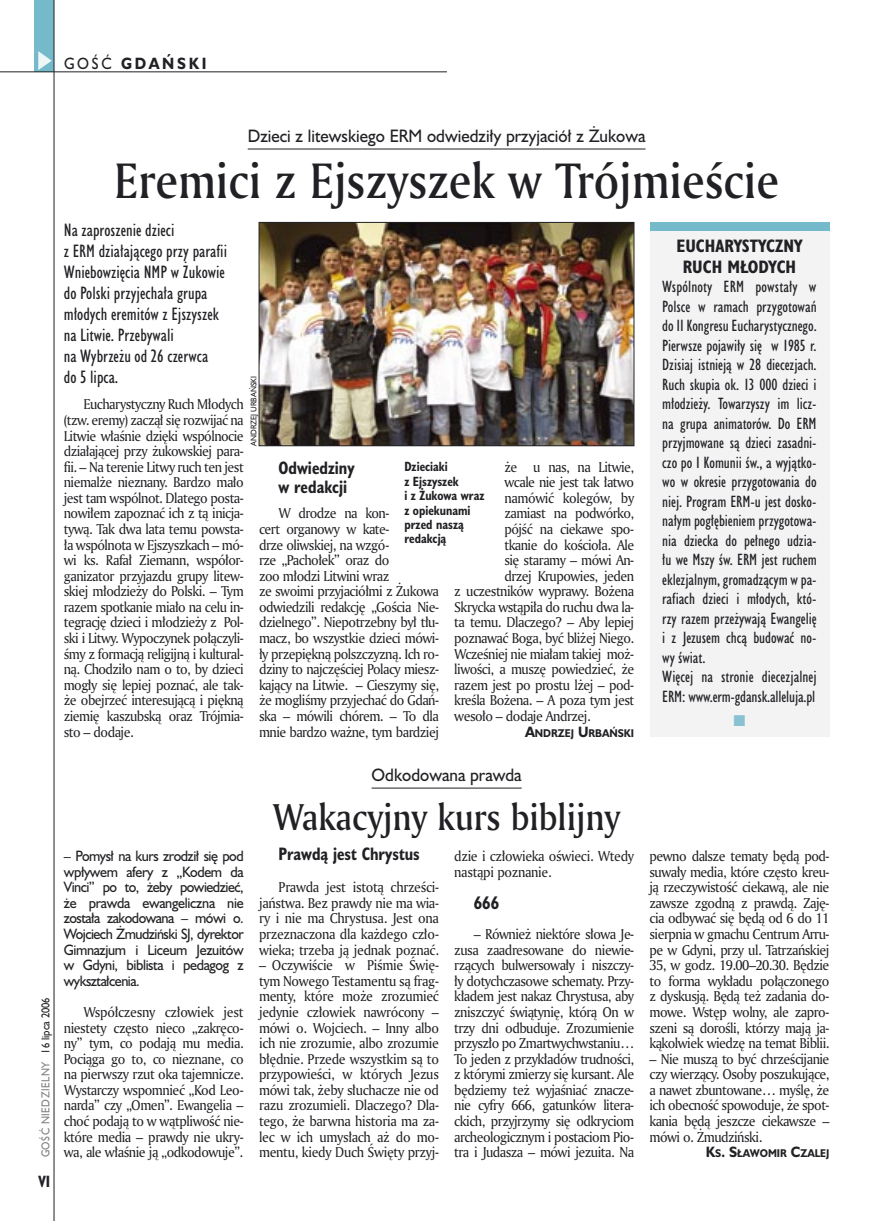
<style>
.page{position:relative;width:872px;height:1221px;background:#fff}
.page>*{position:absolute;margin:0;border:0;box-sizing:border-box;transform-origin:0 0}
._05a_tytyl_AmMd_32_pt{font:48px "Amerigo Md PL";color:#212125;scale:.9 1}
._05-9_tytyl_AmMd_24_pt{font:36px "Amerigo Md PL";color:#212125;scale:.9 1}
._06-4_lead_lokal_HuCn_11_pt{font:16.5px/21px "Humanst 521 Cn PL";color:#212125}
._04-3_nadtytul_lokal{font:16.5px "Humanst 521 PL";color:#212125;scale:.94 1}
._04_srodtytul_HuCB_11_pt{font:700 16.5px/19.5px "Humanst 521 Cn PL";color:#212125;scale:.94 1}
._04-2_tytul_ramki{font:700 16.5px/21px "Humanst 521 Cn PL";color:#212125;text-align:center}
._03-2_body_do_ramki{font:15px/19.5px "Humanst 521 Cn PL";letter-spacing:-.005em;color:#212125;text-align:justify}
._15a_temat_lewo{font:700 15px "Humanst 521 PL";letter-spacing:.2em;color:#212125;scale:.9 1}
._16_pagina_lewa{font:700 15px "Humanst 521 Cn PL";color:#212125;scale:.94 1}
._01_body_tekst{font:13.8px/15.6px "Amerigo PL";letter-spacing:-.04em;color:#212125;text-align:justify;scale:.94 1}
._06-5_lead_lokal_maly_Hu_9_pt{font:13.8px/15.6px "Humanst 521 PL";letter-spacing:-.03em;color:#212125;text-align:justify;scale:.94 1}
._09_podpis_zdjecia_HuCnB{font:700 12.3px/14.4px "Humanst 521 Cn PL";color:#212125;scale:.94 1}
._18a_data_lewa_GOSC{font:10.5px "Humanst 521 PL";letter-spacing:.05em;color:#7f7f83;scale:.9 1}
._18_data_lewa{font:10.5px "Humanst 521 PL";color:#212125;scale:.9 1}
._12a_autor_na_koncu_HuBd{font:700 10.35px "Humanst 521 PL";color:#212125;scale:.9 1}
._09a_autor_zdjecia_Hu_5_pt{font:7.5px "Humanst 521 PL";color:#212125;scale:.94 1}
.s1{font-weight:400}
.s2{font-size:13.8px}
</style>
<div class="page">
<div style="left:35px;top:0;width:19px;height:72px;background:#75baca"></div>
<svg style="left:38px;top:51px;width:14px;height:19px"></svg>
<hr style="left:54px;top:0;width:1px;height:1220px;background:#212125">
<hr style="left:0;top:72px;width:447px;height:1px;background:#212125">
<hr style="left:248px;top:149px;width:397px;height:1px;background:#212125">
<hr style="left:371px;top:787px;width:150px;height:1px;background:#212125">
<div style="left:650px;top:223px;width:179px;height:513px;background:#f3f3f4"></div>
<div style="left:650px;top:222px;width:179px;height:9px;background:#75baca"></div>
<img style="left:261px;top:224px;width:371px;height:220px">
<div style="left:259px;top:222px;width:375px;height:224px;border:1px solid #212125"></div>
<p class="_15a_temat_lewo" style="left:64px;top:53px;width:160px"><span class="s1">GOŚĆ</span> GDAŃSKI</p>
<p class="_18_data_lewa" style="left:38px;top:1053px;width:64px;rotate:-90deg">16 lipca 2006</p>
<p class="_18a_data_lewa_GOSC" style="left:38px;top:1157px;width:108px;rotate:-90deg">GOŚĆ NIEDZIELNY</p>
<p class="_16_pagina_lewa" style="left:38px;top:1170px;width:14px">VI</p>
<p class="_04-3_nadtytul_lokal" style="left:248px;top:124px;width:425px">Dzieci z litewskiego ERM odwiedziły przyjaciół z Żukowa</p>
<p class="_05a_tytyl_AmMd_32_pt" style="left:114px;top:148px;width:740px">Eremici z Ejszyszek w Trójmieście</p>
<p class="_06-4_lead_lokal_HuCn_11_pt" style="left:64px;top:219px;width:165px">Na zaproszenie dzieci<br>z ERM działającego przy parafii<br>Wniebowzięcia NMP w Żukowie do Polski przyjechała grupa młodych eremitów z Ejszyszek na Litwie. Przebywali<br>na Wybrzeżu od 26 czerwca<br>do 5 lipca.</p>
<p class="_01_body_tekst" style="left:64px;top:396px;width:193px;text-indent:20px">Eucharystyczny Ruch Młodych (tzw. eremy) zaczął się rozwijać na Litwie właśnie dzięki wspólnocie działającej przy żukowskiej para&shy;fii. – Na terenie Litwy ruch ten jest niemalże nieznany. Bardzo mało jest tam wspólnot. Dlatego posta&shy;nowiłem zapoznać ich z tą inicja&shy;tywą. Tak dwa lata temu powsta&shy;ła wspólnota w Ejszyszkach – mó&shy;wi ks. Rafał Ziemann, współor&shy;ganizator przyjazdu grupy litew&shy;skiej młodzieży do Polski. – Tym razem spotkanie miało na celu in&shy;tegrację dzieci i młodzieży z Pol&shy;ski i Litwy. Wypoczynek połączyli&shy;śmy z formacją religijną i kultural&shy;ną. Chodziło nam o to, by dzieci mogły się lepiej poznać, ale tak&shy;że obejrzeć interesującą i piękną ziemię kaszubską oraz Trójmia&shy;sto – dodaje.</p>
<p class="_04-2_tytul_ramki" style="left:676px;top:234px;width:127px">EUCHARYSTYCZNY<br>RUCH MŁODYCH</p>
<p class="_03-2_body_do_ramki" style="left:662px;top:277px;width:156px">Wspólnoty ERM powstały w Polsce w ramach przygotowań do II Kongresu Eucharystycznego.<br>Pierwsze pojawiły się w 1985 r.<br>Dzisiaj istnieją w 28 diecezjach.<br>Ruch skupia ok. 13 000 dzieci i młodzieży. Towarzyszy im licz&shy;na grupa animatorów. Do ERM przyjmowane są dzieci zasadni&shy;czo po I Komunii św., a wyjątko&shy;wo w okresie przygotowania do niej. Program ERM-u jest dosko&shy;nałym pogłębieniem przygotowa&shy;nia dziecka do pełnego udzia&shy;łu we Mszy św. ERM jest ruchem eklezjalnym, gromadzącym w pa&shy;rafiach dzieci i młodych, któ&shy;rzy razem przeżywają Ewangelię i z Jezusem chcą budować no&shy;wy świat.</p>
<p class="_03-2_body_do_ramki" style="left:662px;top:667px;width:156px">Więcej na stronie diecezjalnej<br>ERM: www.erm-gdansk.alleluja.pl</p>
<p class="_09a_autor_zdjecia_Hu_5_pt" style="left:249px;top:446px;width:76px;rotate:-90deg">ANDRZEJ URBAŃSKI</p>
<p class="_04_srodtytul_HuCB_11_pt" style="left:279px;top:457px;width:82px">Odwiedziny w redakcji</p>
<p class="_01_body_tekst" style="left:259px;top:505px;width:193px;text-align:left;text-indent:20px">W drodze na kon-<br>cert organowy w kate-<br>drze oliwskiej, na wzgó-<br>rze „Pachołek” oraz do<br>zoo młodzi Litwini wraz<br>ze swoimi przyjaciółmi z Żukowa odwiedzili redakcję „Gościa Nie&shy;dzielnego”. Niepotrzebny był tłu&shy;macz, bo wszystkie dzieci mówi&shy;ły przepiękną polszczyzną. Ich ro&shy;dziny to najczęściej Polacy miesz&shy;kający na Litwie. – Cieszymy się, że mogliśmy przyjechać do Gdań&shy;ska – mówili chórem. – To dla mnie bardzo ważne, tym bardziej</p>
<p class="_01_body_tekst" style="left:504px;top:458px;width:139px">że u nas, na Litwie,</p>
<p class="_01_body_tekst" style="left:504px;top:474px;width:140px">wcale nie jest tak łatwo</p>
<p class="_01_body_tekst" style="left:504px;top:489px;width:140px">namówić kolegów, by</p>
<p class="_01_body_tekst" style="left:504px;top:505px;width:139px">zamiast na podwórko,</p>
<p class="_01_body_tekst" style="left:504px;top:521px;width:140px">pójść na ciekawe spo-</p>
<p class="_01_body_tekst" style="left:504px;top:536px;width:140px">tkanie do kościoła. Ale</p>
<p class="_01_body_tekst" style="left:504px;top:552px;width:140px">się staramy – mówi An-</p>
<p class="_01_body_tekst" style="left:504px;top:567px;width:140px">drzej Krupowies, jeden</p>
<p class="_01_body_tekst" style="left:454px;top:583px;width:193px">z uczestników wyprawy. Bożena</p>
<p class="_01_body_tekst" style="left:454px;top:598px;width:193px">Skrycka wstąpiła do ruchu dwa la-</p>
<p class="_01_body_tekst" style="left:454px;top:614px;width:193px">ta temu. Dlaczego? – Aby lepiej</p>
<p class="_01_body_tekst" style="left:454px;top:630px;width:193px">poznawać Boga, być bliżej Niego.</p>
<p class="_01_body_tekst" style="left:454px;top:645px;width:193px">Wcześniej nie miałam takiej moż-</p>
<p class="_01_body_tekst" style="left:454px;top:661px;width:193px">liwości, a muszę powiedzieć, że</p>
<p class="_01_body_tekst" style="left:454px;top:676px;width:193px">razem jest po prostu lżej – pod-</p>
<p class="_01_body_tekst" style="left:454px;top:692px;width:193px">kreśla Bożena. – A poza tym jest</p>
<p class="_01_body_tekst" style="left:454px;top:707px;width:146px">wesoło – dodaje Andrzej.</p>
<p class="_12a_autor_na_koncu_HuBd" style="left:525px;top:725px;width:123px"><span class="s2">A</span>NDRZEJ <span class="s2">U</span>RBAŃSKI</p>
<p class="_04-3_nadtytul_lokal" style="left:371px;top:763px;width:161px">Odkodowana prawda</p>
<p class="_05-9_tytyl_AmMd_24_pt" style="left:273px;top:793px;width:388px">Wakacyjny kurs biblijny</p>
<p class="_09_podpis_zdjecia_HuCnB" style="left:404px;top:459px;width:87px">Dzieciaki<br>z Ejszyszek<br>i z Żukowa wraz z opiekunami przed naszą redakcją</p>
<p class="_06-5_lead_lokal_maly_Hu_9_pt" style="left:64px;top:847px;width:193px">– Pomysł na kurs zrodził się pod wpływem afery z „Kodem da Vinci” po to, żeby powiedzieć, że prawda ewangeliczna nie została zakodowana – mówi o.<br>Wojciech Żmudziński SJ, dyrektor Gimnazjum i Liceum Jezuitów w Gdyni, biblista i pedagog z wykształcenia.</p>
<p class="_01_body_tekst" style="left:64px;top:1003px;width:193px;text-indent:20px">Współczesny człowiek jest niestety często nieco „zakręco&shy;ny” tym, co podają mu media.<br>Pociąga go to, co nieznane, co na pierwszy rzut oka tajemnicze.<br>Wystarczy wspomnieć „Kod Leo&shy;narda” czy „Omen”. Ewangelia – choć podają to w wątpliwość nie&shy;które media – prawdy nie ukry&shy;wa, ale właśnie ją „odkodowuje”.</p>
<p class="_04_srodtytul_HuCB_11_pt" style="left:279px;top:844px;width:152px">Prawdą jest Chrystus</p>
<p class="_01_body_tekst" style="left:259px;top:879px;width:193px;text-indent:20px">Prawda jest istotą chrześci&shy;jaństwa. Bez prawdy nie ma wia&shy;ry i nie ma Chrystusa. Jest ona przeznaczona dla każdego czło&shy;wieka; trzeba ją jednak poznać.</p>
<p class="_01_body_tekst" style="left:259px;top:957px;width:193px">– Oczywiście w Piśmie Świę&shy;tym Nowego Testamentu są frag&shy;menty, które może zrozumieć jedynie człowiek nawrócony – mówi o. Wojciech. – Inny albo ich nie zrozumie, albo zrozumie błędnie. Przede wszystkim są to przypowieści, w których Jezus mówi tak, żeby słuchacze nie od razu zrozumieli. Dlaczego? Dla&shy;tego, że barwna historia ma za&shy;lec w ich umysłach aż do mo&shy;mentu, kiedy Duch Święty przyj-</p>
<p class="_01_body_tekst" style="left:454px;top:848px;width:193px">dzie i człowieka oświeci. Wtedy nastąpi poznanie.</p>
<p class="_04_srodtytul_HuCB_11_pt" style="left:474px;top:892px;width:28px">666</p>
<p class="_01_body_tekst" style="left:454px;top:925px;width:193px;text-indent:20px">– Również niektóre słowa Je&shy;zusa zaadresowane do niewie&shy;rzących bulwersowały i niszczy&shy;ły dotychczasowe schematy. Przy&shy;kładem jest nakaz Chrystusa, aby zniszczyć świątynię, którą On w trzy dni odbuduje. Zrozumienie przyszło po Zmartwychwstaniu… To jeden z przykładów trudności, z którymi zmierzy się kursant. Ale będziemy też wyjaśniać znacze&shy;nie cyfry 666, gatunków litera&shy;ckich, przyjrzymy się odkryciom archeologicznym i postaciom Pio&shy;tra i Judasza – mówi jezuita. Na</p>
<p class="_01_body_tekst" style="left:649px;top:848px;width:193px">pewno dalsze tematy będą pod&shy;suwały media, które często kreu&shy;ją rzeczywistość ciekawą, ale nie zawsze zgodną z prawdą. Zaję&shy;cia odbywać się będą od 6 do 11 sierpnia w gmachu Centrum Arru&shy;pe w Gdyni, przy ul. Tatrzańskiej 35, w godz. 19.00–20.30. Będzie to forma wykładu połączonego z dyskusją. Będą też zadania do&shy;mowe. Wstęp wolny, ale zapro&shy;szeni są dorośli, którzy mają ja&shy;kąkolwiek wiedzę na temat Biblii.</p>
<p class="_01_body_tekst" style="left:649px;top:1050px;width:193px">– Nie muszą to być chrześcijanie czy wierzący. Osoby poszukujące, a nawet zbuntowane… myślę, że ich obecność spowoduje, że spot&shy;kania będą jeszcze ciekawsze – mówi o. Żmudziński.</p>
<p class="_12a_autor_na_koncu_HuBd" style="left:706px;top:1146px;width:139px"><span class="s2">K</span>S<span class="s2">. S</span>ŁAWOMIR <span class="s2">C</span>ZALEJ</p>
</div>
